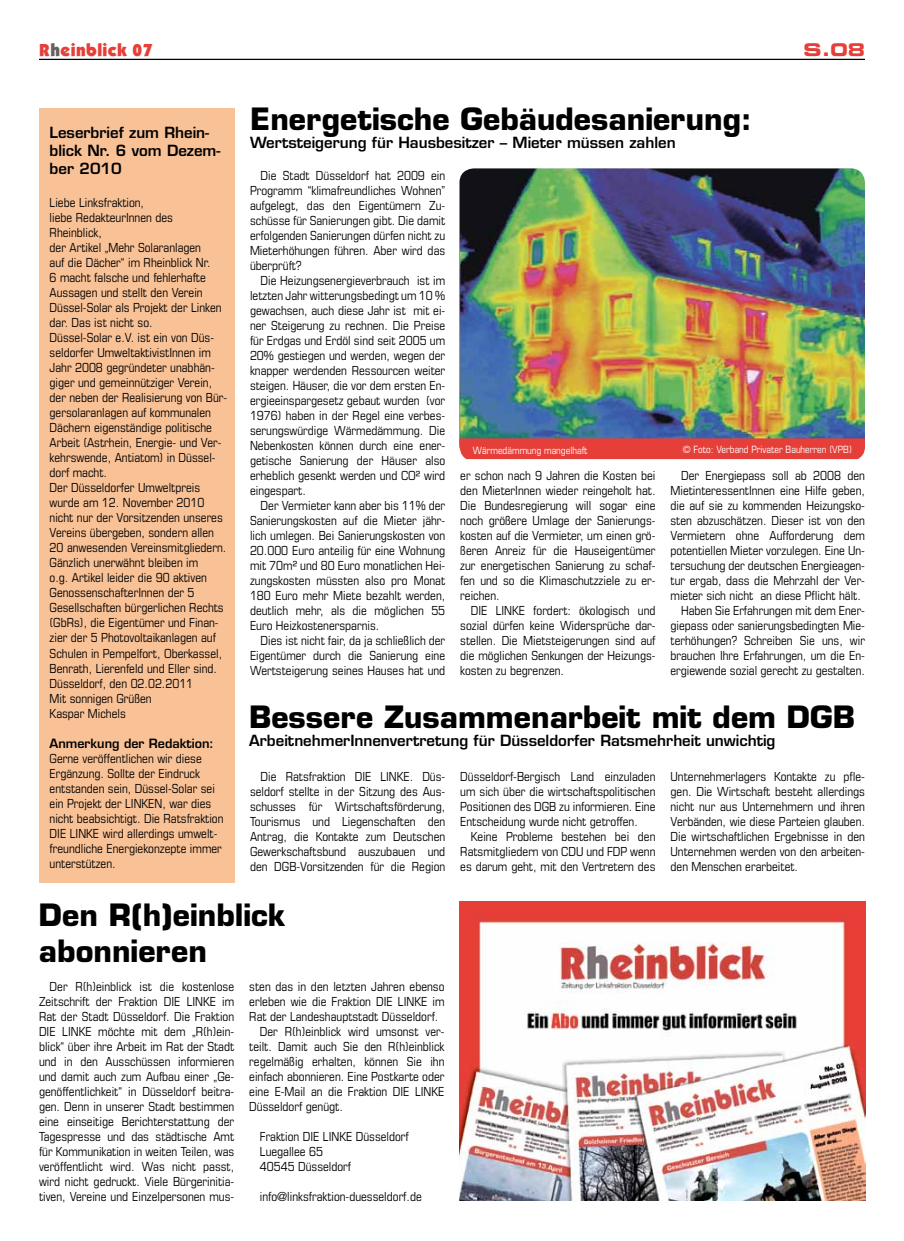
<style>
.page{position:relative;width:904px;height:1241px;background:#fff}
.page>*{position:absolute;margin:0;border:0;box-sizing:border-box;transform-origin:0 0}
.t1{font:700 30px/36px "Eurostile LT";color:#000}
.t2{font:17.5px "Itc Kabel Ultra";letter-spacing:.025em;color:#e63f39}
.t3{font:17.5px "Eurostile LT Bold Extended Two";color:#e63f39}
.t4{font:600 15px/18px "Eurostile LT";color:#000}
.t5{font:condensed 12.5px/15px "Eurostile LT";color:#000;text-align:justify}
.t6{font:600 12.5px "Eurostile LT";color:#000}
.t7{font:condensed 10px "Eurostile LT";color:#fff}
.s1{color:#66605c}
</style>
<div class="page">
<hr style="left:39px;top:59px;width:826px;height:1px;background:#000">
<div style="left:39px;top:108px;width:195px;height:774px;background:#f8c196"></div>
<img style="left:459px;top:901px;width:406px;height:298px">
<img style="left:459px;top:168px;width:406px;height:270px">
<div style="left:459px;top:438px;width:406px;height:21px;background:#e63f39"></div>
<h2 class="t2" style="left:39px;top:39px;width:115px">R<span class="s1">h</span>einblick 07</h2>
<h2 class="t3" style="left:803px;top:37px;width:63px">S.08</h2>
<p class="t4" style="left:50px;top:123px;width:172px">Leserbrief zum Rhein&shy;blick Nr. 6 vom Dezem&shy;ber 2010</p>
<p class="t5" style="left:50px;top:195px;width:179px;text-align:left">Liebe Linksfraktion,<br>liebe RedakteurInnen des<br>Rheinblick,<br>der Artikel „Mehr Solaranlagen<br>auf die Dächer“ im Rheinblick Nr.<br>6 macht falsche und fehlerhafte<br>Aussagen und stellt den Verein<br>Düssel-Solar als Projekt der Linken dar. Das ist nicht so.<br>Düssel-Solar e.V. ist ein von Düs&shy;seldorfer UmweltaktivistInnen im<br>Jahr 2008 gegründeter unabhän&shy;giger und gemeinnütziger Verein, der neben der Realisierung von Bür&shy;gersolaranlagen auf kommunalen<br>Dächern eigenständige politische<br>Arbeit (Astrhein, Energie- und Ver&shy;kehrswende, Antiatom) in Düssel&shy;dorf macht.<br>Der Düsseldorfer Umweltpreis wurde am 12. November 2010 nicht nur der Vorsitzenden unseres<br>Vereins übergeben, sondern allen<br>20 anwesenden Vereinsmitgliedern.<br>Gänzlich unerwähnt bleiben im<br>o.g. Artikel leider die 90 aktiven<br>GenossenschafterInnen der 5<br>Gesellschaften bürgerlichen Rechts (GbRs), die Eigentümer und Finan&shy;zier der 5 Photovoltaikanlagen auf<br>Schulen in Pempelfort, Oberkassel,<br>Benrath, Lierenfeld und Eller sind.<br>Düsseldorf, den 02.02.2011<br>Mit sonnigen Grüßen<br>Kaspar Michels</p>
<p class="t6" style="left:50px;top:735px;width:166px">Anmerkung der Redaktion:</p>
<p class="t5" style="left:50px;top:750px;width:175px;text-align:left">Gerne veröffentlichen wir diese<br>Ergänzung. Sollte der Eindruck entstanden sein, Düssel-Solar sei ein Projekt der LINKEN, war dies nicht beabsichtigt. Die Ratsfraktion<br>DIE LINKE wird allerdings umwelt&shy;freundliche Energiekonzepte immer unterstützen.</p>
<h1 class="t1" style="left:250px;top:101px;width:503px">Energetische Gebäudesanierung:</h1>
<p class="t4" style="left:250px;top:134px;width:427px">Wertsteigerung für Hausbesitzer – Mieter müssen zahlen</p>
<p class="t5" style="left:250px;top:168px;width:197px;text-indent:11px">Die Stadt Düsseldorf hat 2009 ein Programm “klimafreundliches Wohnen” aufgelegt, das den Eigentümern Zu&shy;schüsse für Sanierungen gibt. Die damit erfolgenden Sanierungen dürfen nicht zu Mieterhöhungen führen. Aber wird das überprüft?</p>
<p class="t5" style="left:250px;top:273px;width:197px;text-indent:11px">Die Heizungsenergieverbrauch ist im letzten Jahr witterungsbedingt um 10 % gewachsen, auch diese Jahr ist mit ei&shy;ner Steigerung zu rechnen. Die Preise für Erdgas und Erdöl sind seit 2005 um 20% gestiegen und werden, wegen der knapper werdenden Ressourcen weiter steigen. Häuser, die vor dem ersten En&shy;ergieeinspargesetz gebaut wurden (vor 1976) haben in der Regel eine verbes&shy;serungswürdige Wärmedämmung. Die Nebenkosten können durch eine ener&shy;getische Sanierung der Häuser also erheblich gesenkt werden und CO² wird eingespart.</p>
<p class="t5" style="left:250px;top:498px;width:197px;text-indent:11px">Der Vermieter kann aber bis 11% der Sanierungskosten auf die Mieter jähr&shy;lich umlegen. Bei Sanierungskosten von 20.000 Euro anteilig für eine Wohnung mit 70m² und 80 Euro monatlichen Hei&shy;zungskosten müssten also pro Monat 180 Euro mehr Miete bezahlt werden, deutlich mehr, als die möglichen 55<br>Euro Heizkostenersparnis.</p>
<p class="t5" style="left:250px;top:633px;width:197px;text-indent:11px">Dies ist nicht fair, da ja schließlich der Eigentümer durch die Sanierung eine Wertsteigerung seines Hauses hat und</p>
<p class="t7" style="left:473px;top:444px;width:116px">Wärmedämmung mangelhaft</p>
<p class="t7" style="left:682px;top:443px;width:171px">© Foto: Verband Privater Bauherren (VPB)</p>
<p class="t5" style="left:460px;top:468px;width:197px">er schon nach 9 Jahren die Kosten bei den MieterInnen wieder reingeholt hat.<br>Die Bundesregierung will sogar eine noch größere Umlage der Sanierungs&shy;kosten auf die Vermieter, um einen grö&shy;ßeren Anreiz für die Hauseigentümer zur energetischen Sanierung zu schaf&shy;fen und so die Klimaschutzziele zu er&shy;reichen.</p>
<p class="t5" style="left:460px;top:603px;width:197px;text-indent:11px">DIE LINKE fordert: ökologisch und sozial dürfen keine Widersprüche dar&shy;stellen. Die Mietsteigerungen sind auf die möglichen Senkungen der Heizungs&shy;kosten zu begrenzen.</p>
<p class="t5" style="left:681px;top:468px;width:185px">Der Energiepass soll ab 2008 den</p>
<p class="t5" style="left:670px;top:483px;width:196px">MietinteressentInnen eine Hilfe geben,</p>
<p class="t5" style="left:670px;top:498px;width:196px">die auf sie zu kommenden Heizungsko-</p>
<p class="t5" style="left:670px;top:513px;width:196px">sten abzuschätzen. Dieser ist von den</p>
<p class="t5" style="left:670px;top:528px;width:196px">Vermietern ohne Aufforderung dem</p>
<p class="t5" style="left:670px;top:543px;width:196px">potentiellen Mieter vorzulegen. Eine Un-</p>
<p class="t5" style="left:670px;top:558px;width:196px">tersuchung der deutschen Energieagen-</p>
<p class="t5" style="left:670px;top:573px;width:196px">tur ergab, dass die Mehrzahl der Ver-</p>
<p class="t5" style="left:670px;top:588px;width:192px">mieter sich nicht an diese Pflicht hält.</p>
<p class="t5" style="left:681px;top:603px;width:185px">Haben Sie Erfahrungen mit dem Ener-</p>
<p class="t5" style="left:670px;top:618px;width:196px">giepass oder sanierungsbedingten Mie-</p>
<p class="t5" style="left:670px;top:633px;width:196px">terhöhungen? Schreiben Sie uns, wir</p>
<p class="t5" style="left:670px;top:648px;width:196px">brauchen Ihre Erfahrungen, um die En-</p>
<p class="t5" style="left:670px;top:663px;width:196px">ergiewende sozial gerecht zu gestalten.</p>
<h1 class="t1" style="left:249px;top:698px;width:607px">Bessere Zusammenarbeit mit dem DGB</h1>
<p class="t4" style="left:249px;top:731px;width:527px">ArbeitnehmerInnenvertretung für Düsseldorfer Ratsmehrheit unwichtig</p>
<p class="t5" style="left:250px;top:768px;width:197px;text-indent:11px">Die Ratsfraktion DIE LINKE. Düs&shy;seldorf stellte in der Sitzung des Aus&shy;schusses für Wirtschaftsförderung, Tourismus und Liegenschaften den Antrag, die Kontakte zum Deutschen Gewerkschaftsbund auszubauen und den DGB-Vorsitzenden für die Region</p>
<p class="t5" style="left:460px;top:768px;width:197px">Düsseldorf-Bergisch Land einzuladen um sich über die wirtschaftspolitischen Positionen des DGB zu informieren. Eine Entscheidung wurde nicht getroffen.</p>
<p class="t5" style="left:460px;top:828px;width:197px;text-indent:11px">Keine Probleme bestehen bei den Ratsmitgliedern von CDU und FDP wenn es darum geht, mit den Vertretern des</p>
<p class="t5" style="left:670px;top:768px;width:196px">Unternehmerlagers Kontakte zu pfle&shy;gen. Die Wirtschaft besteht allerdings nicht nur aus Unternehmern und ihren Verbänden, wie diese Parteien glauben.<br>Die wirtschaftlichen Ergebnisse in den Unternehmen werden von den arbeiten&shy;den Menschen erarbeitet.</p>
<h1 class="t1" style="left:39px;top:897px;width:248px">Den R(h)einblick abonnieren</h1>
<p class="t5" style="left:39px;top:978px;width:197px;text-indent:11px">Der R(h)einblick ist die kostenlose Zeitschrift der Fraktion DIE LINKE im Rat der Stadt Düsseldorf. Die Fraktion DIE LINKE möchte mit dem „R(h)ein&shy;blick“ über ihre Arbeit im Rat der Stadt und in den Ausschüssen informieren und damit auch zum Aufbau einer „Ge&shy;genöffentlichkeit“ in Düsseldorf beitra&shy;gen. Denn in unserer Stadt bestimmen eine einseitige Berichterstattung der Tagespresse und das städtische Amt für Kommunikation in weiten Teilen, was veröffentlicht wird. Was nicht passt, wird nicht gedruckt. Viele Bürgerinitia&shy;tiven, Vereine und Einzelpersonen mus-</p>
<p class="t5" style="left:249px;top:978px;width:197px">sten das in den letzten Jahren ebenso</p>
<p class="t5" style="left:249px;top:993px;width:197px">erleben wie die Fraktion DIE LINKE im</p>
<p class="t5" style="left:249px;top:1008px;width:191px">Rat der Landeshauptstadt Düsseldorf.</p>
<p class="t5" style="left:260px;top:1023px;width:186px">Der R(h)einblick wird umsonst ver-</p>
<p class="t5" style="left:249px;top:1038px;width:197px">teilt. Damit auch Sie den R(h)einblick</p>
<p class="t5" style="left:249px;top:1053px;width:197px">regelmäßig erhalten, können Sie ihn</p>
<p class="t5" style="left:249px;top:1068px;width:197px">einfach abonnieren. Eine Postkarte oder</p>
<p class="t5" style="left:249px;top:1083px;width:197px">eine E-Mail an die Fraktion DIE LINKE</p>
<p class="t5" style="left:249px;top:1098px;width:95px">Düsseldorf genügt.</p>
<p class="t5" style="left:260px;top:1128px;width:150px;text-align:left">Fraktion DIE LINKE Düsseldorf<br>Luegallee 65<br>40545 Düsseldorf</p>
<p class="t5" style="left:260px;top:1188px;width:163px">info@linksfraktion-duesseldorf.de</p>
</div>
